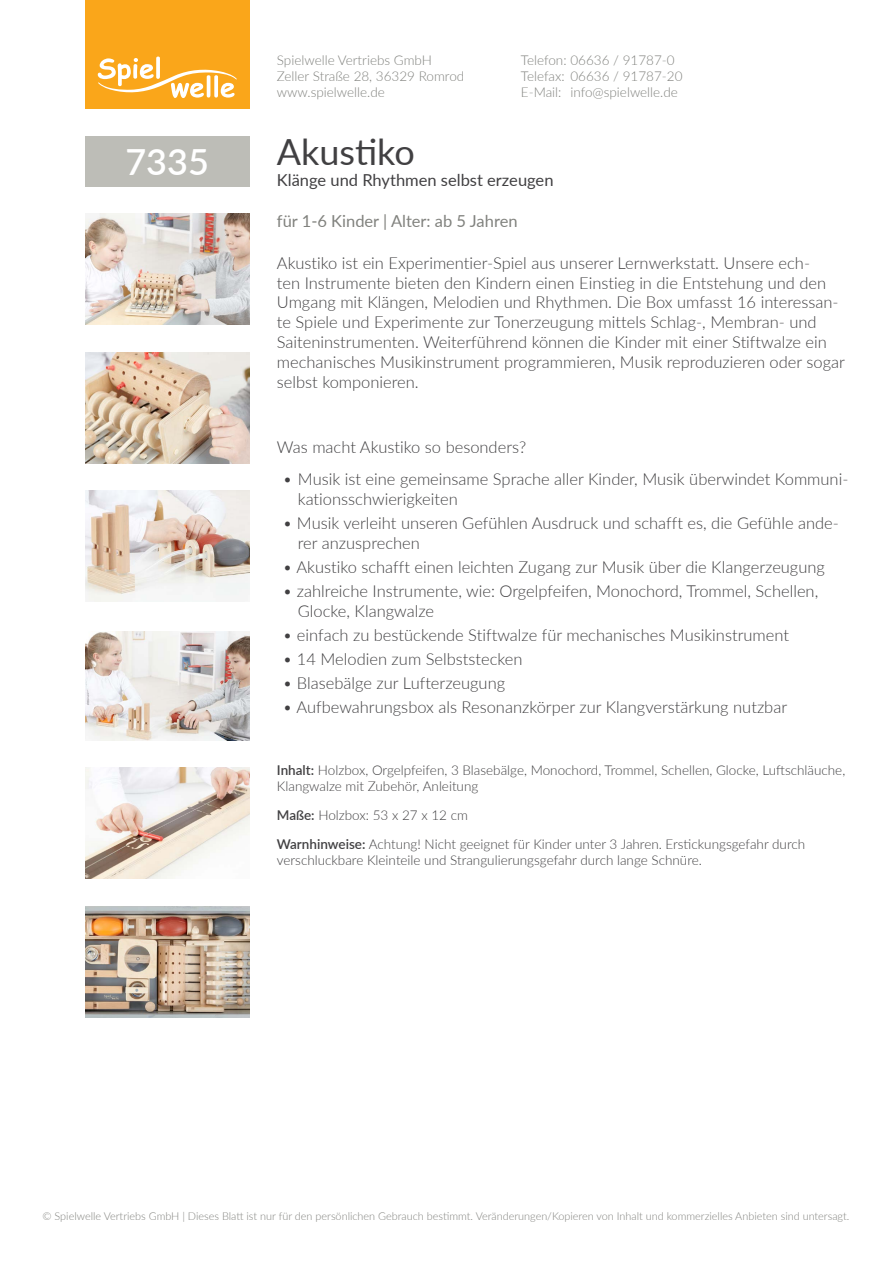
<style>
.page{position:relative;width:893px;height:1263px;background:#fff}
.page>*{position:absolute;margin:0;border:0;box-sizing:border-box;transform-origin:0 0}
.t1{font:36px "Lato";color:#414042}
.t2{font:600 36px "Lato";color:#fff}
.t3{font:300 16.5px/19.8px "Lato";color:#414042}
.t4{font:16.5px "Lato";color:#414042}
.t5{font:16.5px "Lato";color:#81827e}
.t6{font:300 13.5px/16.2px "Lato";color:#414042}
.t7{font:300 13.5px/16.2px "Lato";color:#81827e}
.t8{font:300 10.8px "Lato";color:#81827e}
.s1{font-weight:600}
</style>
<div class="page">
<div style="left:85px;top:0;width:164px;height:108px;background:#faa61a"></div>
<svg style="left:97px;top:57px;width:140px;height:41px"></svg>
<div style="left:85px;top:136px;width:164px;height:50px;background:#bdbdb7"></div>
<img style="left:85px;top:906px;width:164px;height:111px">
<img style="left:85px;top:214px;width:164px;height:111px">
<img style="left:85px;top:352px;width:164px;height:111px">
<img style="left:85px;top:491px;width:164px;height:111px">
<img style="left:85px;top:631px;width:164px;height:109px">
<img style="left:85px;top:768px;width:164px;height:110px">
<p class="t7" style="left:277px;top:51px;width:189px">Spielwelle Vertriebs GmbH<br>Zeller Straße 28, 36329 Romrod www.spielwelle.de</p>
<p class="t7" style="left:521px;top:51px;width:163px">Telefon: 06636 / 91787-0<br>Telefax: 06636 / 91787-20<br>E-Mail: info@spielwelle.de</p>
<h1 class="t2" style="left:125px;top:136px;width:85px">7335</h1>
<h1 class="t1" style="left:277px;top:126px;width:140px">Akustiko</h1>
<p class="t4" style="left:277px;top:168px;width:278px">Klänge und Rhythmen selbst erzeugen</p>
<p class="t5" style="left:277px;top:209px;width:242px">für 1-6 Kinder | Alter: ab 5 Jahren</p>
<p class="t3" style="left:277px;top:252px;width:569px">Akustiko ist ein Experimentier-Spiel aus unserer Lernwerkstatt. Unsere ech-<br>ten Instrumente bieten den Kindern einen Einstieg in die Entstehung und den Umgang mit Klängen, Melodien und Rhythmen. Die Box umfasst 16 interessan&shy;te Spiele und Experimente zur Tonerzeugung mittels Schlag-, Membran- und Saiteninstrumenten. Weiterführend können die Kinder mit einer Stiftwalze ein mechanisches Musikinstrument programmieren, Musik reproduzieren oder sogar selbst komponieren.</p>
<p class="t3" style="left:277px;top:436px;width:251px">Was macht Akustiko so besonders?</p>
<p class="t3" style="left:298px;top:469px;width:552px;text-indent:-15px">• Musik ist eine gemeinsame Sprache aller Kinder, Musik überwindet Kommuni&shy;kationsschwierigkeiten</p>
<p class="t3" style="left:298px;top:513px;width:543px;text-indent:-15px">• Musik verleiht unseren Gefühlen Ausdruck und schafft es, die Gefühle ande&shy;rer anzusprechen</p>
<p class="t3" style="left:283px;top:556px;width:543px">• Akustiko schafft einen leichten Zugang zur Musik über die Klangerzeugung</p>
<p class="t3" style="left:298px;top:580px;width:522px;text-indent:-15px">• zahlreiche Instrumente, wie: Orgelpfeifen, Monochord, Trommel, Schellen,<br>Glocke, Klangwalze</p>
<p class="t3" style="left:283px;top:624px;width:508px">• einfach zu bestückende Stiftwalze für mechanisches Musikinstrument</p>
<p class="t3" style="left:283px;top:648px;width:241px">• 14 Melodien zum Selbststecken</p>
<p class="t3" style="left:283px;top:672px;width:224px">• Blasebälge zur Lufterzeugung</p>
<p class="t3" style="left:283px;top:696px;width:506px">• Aufbewahrungsbox als Resonanzkörper zur Klangverstärkung nutzbar</p>
<p class="t6" style="left:277px;top:761px;width:570px"><span class="s1">Inhalt:</span> Holzbox, Orgelpfeifen, 3 Blasebälge, Monochord, Trommel, Schellen, Glocke, Luftschläuche,<br>Klangwalze mit Zubehör, Anleitung</p>
<p class="t6" style="left:277px;top:800px;width:530px;line-height:29px"><span class="s1">Maße:</span> Holzbox: 53 x 27 x 12 cm<br><span class="s1">Warnhinweise:</span> Achtung! Nicht geeignet für Kinder unter 3 Jahren. Erstickungsgefahr durch</p>
<p class="t6" style="left:277px;top:851px;width:427px">verschluckbare Kleinteile und Strangulierungsgefahr durch lange Schnüre.</p>
<p class="t8" style="left:43px;top:1209px;width:808px">© Spielwelle Vertriebs GmbH | Dieses Blatt ist nur für den persönlichen Gebrauch bestimmt. Veränderungen/Kopieren von Inhalt und kommerzielles Anbieten sind untersagt.</p>
</div>
